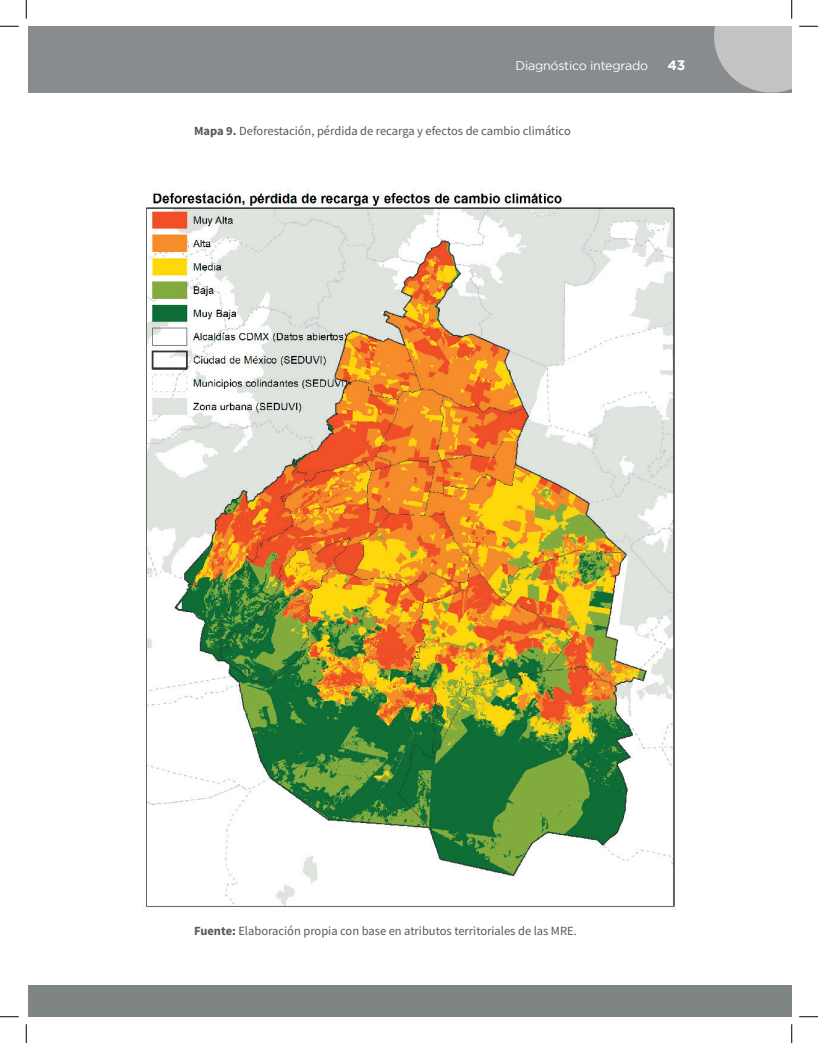
<style>
.page{position:relative;width:818px;height:1043px;background:#fff}
.page>*{position:absolute;margin:0;border:0;box-sizing:border-box;transform-origin:0 0}
.t1{font:700 13.75px "Gotham";color:#fff}
.t2{font:12.5px "Source Sans Pro";color:#57585a}
.t3{font:12.5px "Gotham";letter-spacing:-.02em;color:#fff}
.s1{font-weight:700}
</style>
<div class="page">
<div style="left:28px;top:26px;width:763px;height:67px;background:#888c8e"></div>
<div style="left:28px;top:985px;width:763px;height:31px;background:#7f8485"></div>
<svg style="left:714px;top:26px;width:77px;height:67px;background:#bbbabb"></svg>
<img style="left:146px;top:190px;width:529px;height:717px">
<svg style="left:0;top:25px;width:19px;height:2px"></svg>
<svg style="left:799px;top:25px;width:19px;height:2px"></svg>
<svg style="left:0;top:1016px;width:19px;height:1px"></svg>
<svg style="left:799px;top:1016px;width:19px;height:1px"></svg>
<svg style="left:25px;top:0;width:2px;height:19px"></svg>
<svg style="left:25px;top:1024px;width:2px;height:18px"></svg>
<svg style="left:791px;top:0;width:1px;height:19px"></svg>
<svg style="left:791px;top:1024px;width:1px;height:18px"></svg>
<p class="t3" style="left:515px;top:58px;width:134px">Diagnóstico integrado</p>
<p class="t1" style="left:667px;top:57px;width:20px">43</p>
<p class="t2" style="left:194px;top:123px;width:378px"><span class="s1">Mapa 9.</span> Deforestación, pérdida de recarga y efectos de cambio climático</p>
<p class="t2" style="left:194px;top:923px;width:384px"><span class="s1">Fuente:</span> Elaboración propia con base en atributos territoriales de las MRE.</p>
</div>
